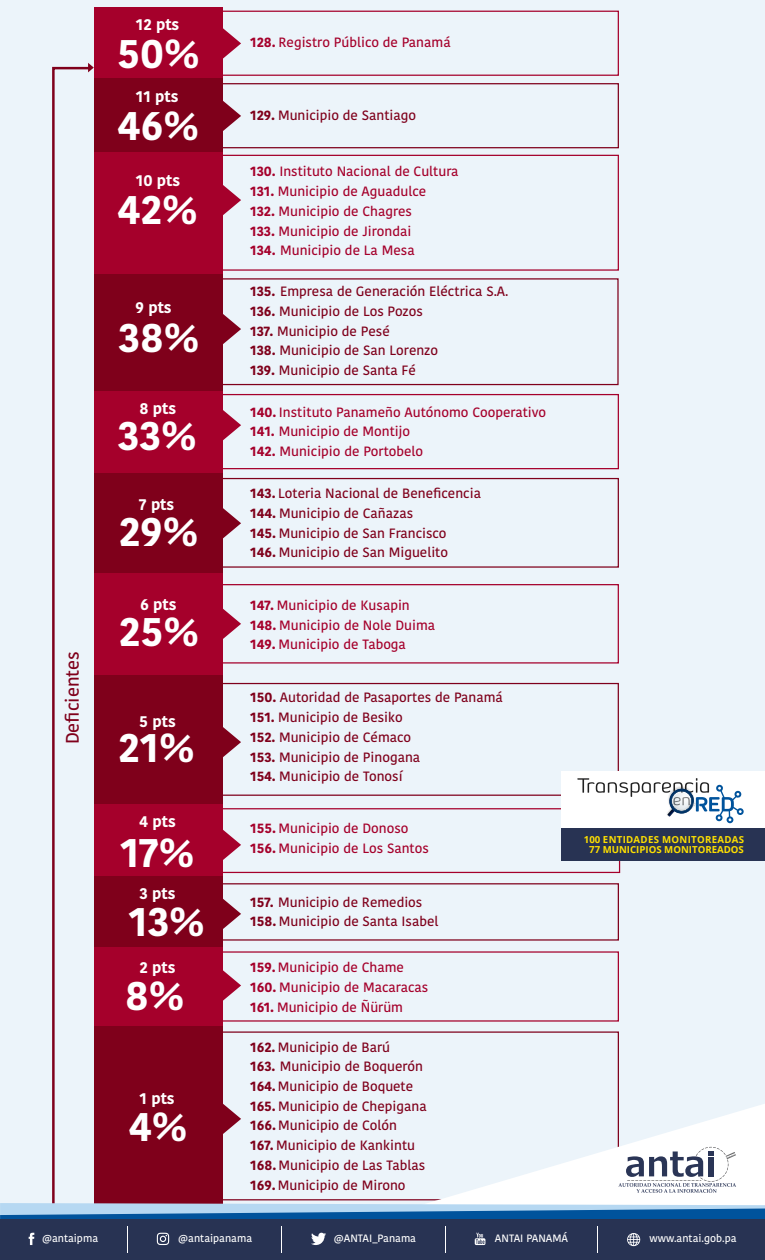
<style>
.page{position:relative;width:765px;height:1260px;background:#ecf4fa}
.page>*{position:absolute;margin:0;border:0;box-sizing:border-box;transform-origin:0 0}
.t1{font:700 40.38px "Kohinoor Devanagari";color:#fff}
.t2{font:500 18.12px "Kohinoor Bangla";color:#7f001b}
.t3{font:700 15.5px "Kohinoor Devanagari";color:#fff}
.t4{font:500 13.5px/19.8px "Kohinoor Bangla";color:#7f001b}
.t5{font:500 13.5px/19.8px "Kohinoor Bangla";color:#a5002b}
.t6{font:500 10.62px "Kohinoor Bangla";color:#fff}
.t7{font:700 9.62px "Open Sans";color:#ffe000}
.t8{font:700 9.62px "Open Sans";letter-spacing:.03em;color:#ffe000}
.s1{font-family:"Kohinoor Devanagari";font-weight:700}
</style>
<div class="page">
<svg style="left:223px;top:727px;width:18px;height:30px"></svg>
<div style="left:214px;top:683px;width:405px;height:113px;border:1px solid #7f001b"></div>
<div style="left:94px;top:675px;width:129px;height:129px;background:#7f001b"></div>
<svg style="left:88px;top:63px;width:6px;height:7px"></svg>
<svg style="left:52px;top:67px;width:39px;height:1136px"></svg>
<svg style="left:223px;top:314px;width:18px;height:30px"></svg>
<svg style="left:223px;top:410px;width:18px;height:30px"></svg>
<svg style="left:223px;top:609px;width:18px;height:30px"></svg>
<svg style="left:223px;top:830px;width:18px;height:30px"></svg>
<svg style="left:223px;top:1104px;width:18px;height:30px"></svg>
<svg style="left:223px;top:185px;width:18px;height:30px"></svg>
<div style="left:94px;top:151px;width:129px;height:123px;background:#a5002b"></div>
<div style="left:214px;top:155px;width:405px;height:116px;border:1px solid #a5002b"></div>
<svg style="left:223px;top:28px;width:18px;height:31px"></svg>
<div style="left:94px;top:7px;width:129px;height:72px;background:#a5002b"></div>
<div style="left:214px;top:11px;width:405px;height:65px;border:1px solid #a5002b"></div>
<svg style="left:223px;top:101px;width:18px;height:30px"></svg>
<div style="left:94px;top:79px;width:129px;height:73px;background:#7f001b"></div>
<div style="left:214px;top:83px;width:405px;height:65px;border:1px solid #7f001b"></div>
<div style="left:94px;top:804px;width:129px;height:74px;background:#a5002b"></div>
<div style="left:215px;top:808px;width:405px;height:65px;border:1px solid #a5002b"></div>
<svg style="left:223px;top:508px;width:18px;height:31px"></svg>
<div style="left:94px;top:472px;width:129px;height:101px;background:#7f001b"></div>
<div style="left:214px;top:478px;width:405px;height:90px;border:1px solid #7f001b"></div>
<div style="left:94px;top:274px;width:129px;height:117px;background:#7f001b"></div>
<div style="left:214px;top:278px;width:405px;height:107px;border:1px solid #7f001b"></div>
<div style="left:94px;top:573px;width:129px;height:102px;background:#a5002b"></div>
<div style="left:214px;top:584px;width:405px;height:80px;border:1px solid #a5002b"></div>
<div style="left:94px;top:1026px;width:129px;height:184px;background:#7f001b"></div>
<svg style="left:223px;top:899px;width:18px;height:30px"></svg>
<div style="left:214px;top:883px;width:405px;height:58px;border:1px solid #7f001b"></div>
<div style="left:94px;top:877px;width:129px;height:70px;background:#7f001b"></div>
<svg style="left:223px;top:970px;width:18px;height:31px"></svg>
<div style="left:94px;top:947px;width:129px;height:79px;background:#a5002b"></div>
<div style="left:94px;top:391px;width:129px;height:81px;background:#a5002b"></div>
<div style="left:214px;top:394px;width:405px;height:75px;border:1px solid #a5002b"></div>
<svg style="left:411px;top:1104px;width:354px;height:99px"></svg>
<svg style="left:0;top:1203px;width:765px;height:6px;background:#c0daf0"></svg>
<svg style="left:0;top:1209px;width:765px;height:10px;background:#3278b4"></svg>
<div style="left:0;top:1219px;width:765px;height:41px;background:#283353"></div>
<svg style="left:157px;top:1233px;width:12px;height:12px"></svg>
<svg style="left:311px;top:1233px;width:15px;height:12px"></svg>
<svg style="left:475px;top:1233px;width:10px;height:12px"></svg>
<svg style="left:29px;top:1233px;width:5px;height:12px"></svg>
<svg style="left:627px;top:1233px;width:13px;height:13px"></svg>
<svg style="left:127px;top:1226px;width:1px;height:27px"></svg>
<svg style="left:281px;top:1226px;width:1px;height:27px"></svg>
<svg style="left:445px;top:1226px;width:1px;height:27px"></svg>
<svg style="left:597px;top:1226px;width:1px;height:27px"></svg>
<svg style="left:618px;top:1147px;width:118px;height:46px;background:#cbcdd5"></svg>
<div style="left:561px;top:828px;width:204px;height:33px;background:#283353"></div>
<div style="left:561px;top:772px;width:204px;height:56px;background:#fff"></div>
<svg style="left:577px;top:778px;width:167px;height:45px"></svg>
<img style="left:687px;top:798px;width:11px;height:14px">
<h2 class="t2" style="left:58px;top:744px;width:95px;rotate:-90deg">Deficientes</h2>
<p class="t3" style="left:136px;top:11px;width:45px">12 pts</p>
<h1 class="t1" style="left:117px;top:17px;width:84px">50%</h1>
<p class="t3" style="left:136px;top:83px;width:44px">11 pts</p>
<h1 class="t1" style="left:117px;top:90px;width:84px">46%</h1>
<p class="t3" style="left:136px;top:167px;width:46px">10 pts</p>
<h1 class="t1" style="left:117px;top:174px;width:82px">42%</h1>
<p class="t3" style="left:136px;top:294px;width:38px">9 pts</p>
<h1 class="t1" style="left:118px;top:301px;width:82px">38%</h1>
<p class="t3" style="left:139px;top:394px;width:38px">8 pts</p>
<h1 class="t1" style="left:118px;top:400px;width:80px">33%</h1>
<p class="t3" style="left:139px;top:490px;width:37px">7 pts</p>
<h1 class="t1" style="left:119px;top:496px;width:81px">29%</h1>
<p class="t3" style="left:140px;top:591px;width:38px">6 pts</p>
<h1 class="t1" style="left:119px;top:596px;width:82px">25%</h1>
<p class="t3" style="left:139px;top:707px;width:38px">5 pts</p>
<h1 class="t1" style="left:118px;top:712px;width:78px">21%</h1>
<p class="t3" style="left:139px;top:808px;width:38px">4 pts</p>
<h1 class="t1" style="left:120px;top:817px;width:76px">17%</h1>
<p class="t5" style="left:250px;top:32px;width:202px"><span class="s1">128.</span> Registro Público de Panamá</p>
<p class="t4" style="left:250px;top:105px;width:167px"><span class="s1">129.</span> Municipio de Santiago</p>
<p class="t5" style="left:250px;top:161px;width:210px"><span class="s1">130.</span> Instituto Nacional de Cultura<br><span class="s1">131.</span> Municipio de Aguadulce<br><span class="s1">132.</span> Municipio de Chagres<br><span class="s1">133.</span> Municipio de Jirondai<br><span class="s1">134.</span> Municipio de La Mesa</p>
<p class="t4" style="left:250px;top:281px;width:260px"><span class="s1">135.</span> Empresa de Generación Eléctrica S.A.<br><span class="s1">136.</span> Municipio de Los Pozos<br><span class="s1">137.</span> Municipio de Pesé<br><span class="s1">138.</span> Municipio de San Lorenzo<br><span class="s1">139.</span> Municipio de Santa Fé</p>
<p class="t5" style="left:250px;top:402px;width:297px"><span class="s1">140.</span> Instituto Panameño Autónomo Cooperativo<br><span class="s1">141.</span> Municipio de Montijo</p>
<p class="t5" style="left:250px;top:441px;width:174px"><span class="s1">142.</span> Municipio de Portobelo</p>
<p class="t4" style="left:250px;top:483px;width:232px"><span class="s1">143.</span> Loteria Nacional de Beneficencia<br><span class="s1">144.</span> Municipio de Cañazas<br><span class="s1">145.</span> Municipio de San Francisco<br><span class="s1">146.</span> Municipio de San Miguelito</p>
<p class="t5" style="left:250px;top:595px;width:186px"><span class="s1">147.</span> Municipio de Kusapin<br><span class="s1">148.</span> Municipio de Nole Duima</p>
<p class="t5" style="left:250px;top:634px;width:157px"><span class="s1">149.</span> Municipio de Taboga</p>
<p class="t4" style="left:250px;top:687px;width:254px"><span class="s1">150.</span> Autoridad de Pasaportes de Panamá<br><span class="s1">151.</span> Municipio de Besiko<br><span class="s1">152.</span> Municipio de Cémaco<br><span class="s1">153.</span> Municipio de Pinogana<br><span class="s1">154.</span> Municipio de Tonosí</p>
<p class="t5" style="left:250px;top:818px;width:180px"><span class="s1">155.</span> Municipio de Donoso<br><span class="s1">156.</span> Municipio de Los Santos</p>
<p class="t3" style="left:140px;top:880px;width:37px">3 pts</p>
<p class="t4" style="left:250px;top:892px;width:174px"><span class="s1">157.</span> Municipio de Remedios</p>
<h1 class="t1" style="left:128px;top:885px;width:78px">13%</h1>
<p class="t4" style="left:250px;top:911px;width:190px"><span class="s1">158.</span> Municipio de Santa Isabel</p>
<p class="t3" style="left:140px;top:954px;width:37px">2 pts</p>
<h1 class="t1" style="left:125px;top:959px;width:61px">8%</h1>
<p class="t3" style="left:140px;top:1085px;width:37px">1 pts</p>
<h1 class="t1" style="left:128px;top:1090px;width:60px">4%</h1>
<p class="t5" style="left:250px;top:957px;width:180px"><span class="s1">159.</span> Municipio de Chame<br><span class="s1">160.</span> Municipio de Macaracas</p>
<p class="t5" style="left:250px;top:997px;width:154px"><span class="s1">161.</span> Municipio de Ñürüm</p>
<p class="t4" style="left:250px;top:1037px;width:178px"><span class="s1">162.</span> Municipio de Barú<br><span class="s1">163.</span> Municipio de Boquerón<br><span class="s1">164.</span> Municipio de Boquete<br><span class="s1">165.</span> Municipio de Chepigana<br><span class="s1">166.</span> Municipio de Colón<br><span class="s1">167.</span> Municipio de Kankintu<br><span class="s1">168.</span> Municipio de Las Tablas<br><span class="s1">169.</span> Municipio de Mirono</p>
<p class="t8" style="left:584px;top:833px;width:162px">100 ENTIDADES MONITOREADAS</p>
<p class="t7" style="left:589px;top:843px;width:156px">77 MUNICIPIOS MONITOREADOS</p>
<p class="t6" style="left:42px;top:1230px;width:58px">@antaipma</p>
<p class="t6" style="left:178px;top:1230px;width:75px">@antaipanama</p>
<p class="t6" style="left:334px;top:1230px;width:84px">@ANTAI_Panama</p>
<p class="t6" style="left:495px;top:1230px;width:75px">ANTAI PANAMÁ</p>
<p class="t6" style="left:650px;top:1230px;width:89px">www.antai.gob.pa</p>
</div>
